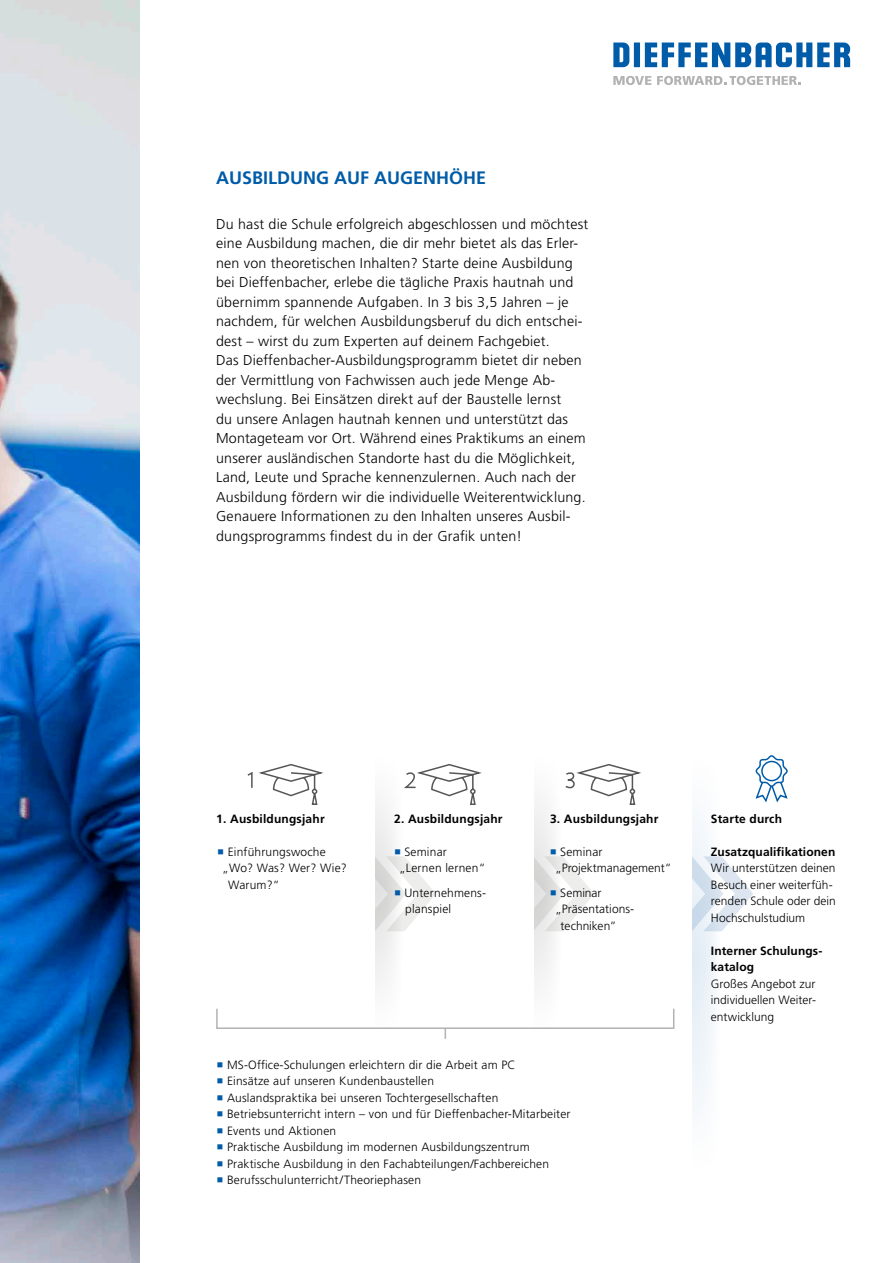
<style>
.page{position:relative;width:893px;height:1263px;background:#fff}
.page>*{position:absolute;margin:0;border:0;box-sizing:border-box;transform-origin:0 0}
.t1{font:700 18px "Frutiger LT Pro";color:#005ca9}
.t2{font:300 14.25px/19.5px "Frutiger LT Pro";letter-spacing:.015em;color:#000}
.t3{font:300 12px/16.5px "Frutiger LT Pro";letter-spacing:.015em;color:#000}
.t4{font:700 12px/16.5px "Frutiger LT Pro";letter-spacing:.015em;color:#000}
.t5{font:300 12px "Frutiger LT Pro";letter-spacing:-.005em;color:#000}
.s1{color:#005ca9}
</style>
<div class="page">
<svg style="left:613px;top:76px;width:38px;height:9px"></svg>
<svg style="left:657px;top:76px;width:143px;height:9px"></svg>
<svg style="left:613px;top:43px;width:237px;height:24px"></svg>
<img style="left:0;top:0;width:140px;height:1263px">
<svg style="left:720px;top:856px;width:33px;height:75px"></svg>
<svg style="left:664px;top:745px;width:56px;height:439px;fill:#f5f8fb"></svg>
<div style="left:533px;top:733px;width:159px;height:500px;background:#fff"></div>
<svg style="left:562px;top:856px;width:32px;height:75px"></svg>
<svg style="left:506px;top:745px;width:56px;height:297px;fill:#f5f5f5"></svg>
<div style="left:375px;top:733px;width:159px;height:334px;background:#fff"></div>
<svg style="left:403px;top:856px;width:33px;height:75px"></svg>
<svg style="left:347px;top:745px;width:56px;height:297px;fill:#f5f5f5"></svg>
<div style="left:217px;top:733px;width:158px;height:334px;background:#fff"></div>
<svg style="left:259px;top:764px;width:65px;height:41px"></svg>
<svg style="left:247px;top:772px;width:6px;height:16px"></svg>
<svg style="left:755px;top:755px;width:33px;height:48px"></svg>
<svg style="left:402px;top:764px;width:80px;height:42px"></svg>
<svg style="left:565px;top:764px;width:76px;height:41px"></svg>
<div style="left:216px;top:1008px;width:458px;height:21px;border:2px solid #b2b2b2"></div>
<p class="t1" style="left:216px;top:167px;width:271px">AUSBILDUNG AUF AUGENHÖHE</p>
<p class="t2" style="left:216px;top:214px;width:373px">Du hast die Schule erfolgreich abgeschlossen und möchtest eine Ausbildung machen, die dir mehr bietet als das Erler&shy;nen von theoretischen Inhalten? Starte deine Ausbildung bei Dieffenbacher, erlebe die tägliche Praxis hautnah und übernimm spannende Aufgaben. In 3 bis 3,5 Jahren – je nachdem, für welchen Ausbildungsberuf du dich entschei&shy;dest – wirst du zum Experten auf deinem Fachgebiet.<br>Das Dieffenbacher-Ausbildungsprogramm bietet dir neben der Vermittlung von Fachwissen auch jede Menge Ab&shy;wechslung. Bei Einsätzen direkt auf der Baustelle lernst<br>du unsere Anlagen hautnah kennen und unterstützt das Montageteam vor Ort. Während eines Praktikums an einem unserer ausländischen Standorte hast du die Möglichkeit, Land, Leute und Sprache kennenzulernen. Auch nach der Ausbildung fördern wir die individuelle Weiterentwicklung.<br>Genauere Informationen zu den Inhalten unseres Ausbil&shy;dungsprogramms findest du in der Grafik unten!</p>
<p class="t4" style="left:216px;top:810px;width:110px">1. Ausbildungsjahr</p>
<p class="t3" style="left:218px;top:843px;width:110px"><span class="s1">■</span> Einführungswoche</p>
<p class="t3" style="left:222px;top:860px;width:126px">„Wo? Was? Wer? Wie?</p>
<p class="t3" style="left:228px;top:876px;width:53px">Warum?“</p>
<p class="t4" style="left:394px;top:810px;width:110px">2. Ausbildungsjahr</p>
<p class="t3" style="left:399px;top:843px;width:88px;text-indent:-5px"><span class="s1">■</span> Seminar „Lernen lernen“</p>
<p class="t3" style="left:405px;top:885px;width:82px;text-indent:-11px"><span class="s1">■</span> Unternehmens&shy;planspiel</p>
<p class="t4" style="left:550px;top:810px;width:110px">3. Ausbildungsjahr</p>
<p class="t3" style="left:555px;top:843px;width:118px;text-indent:-5px"><span class="s1">■</span> Seminar „Projektmanagement“</p>
<p class="t3" style="left:550px;top:885px;width:53px"><span class="s1">■</span> Seminar</p>
<p class="t3" style="left:555px;top:901px;width:80px">„Präsentations-</p>
<p class="t5" style="left:561px;top:919px;width:57px">techniken”</p>
<p class="t4" style="left:711px;top:810px;width:73px">Starte durch</p>
<p class="t4" style="left:711px;top:843px;width:126px">Zusatzqualifikationen</p>
<p class="t3" style="left:711px;top:860px;width:126px">Wir unterstützen deinen<br>Besuch einer weiterfüh&shy;renden Schule oder dein<br>Hochschulstudium</p>
<p class="t4" style="left:711px;top:942px;width:113px">Interner Schulungs&shy;katalog</p>
<p class="t3" style="left:711px;top:975px;width:106px;text-align:justify">Großes Angebot zur individuellen Weiter&shy;entwicklung</p>
<p class="t3" style="left:217px;top:1056px;width:300px"><span class="s1">■</span> MS-Office-Schulungen erleichtern dir die Arbeit am PC</p>
<p class="t3" style="left:217px;top:1073px;width:219px"><span class="s1">■</span> Einsätze auf unseren Kundenbaustellen</p>
<p class="t3" style="left:217px;top:1089px;width:283px"><span class="s1">■</span> Auslandspraktika bei unseren Tochtergesellschaften</p>
<p class="t3" style="left:217px;top:1106px;width:355px"><span class="s1">■</span> Betriebsunterricht intern – von und für Dieffenbacher-Mitarbeiter</p>
<p class="t3" style="left:217px;top:1122px;width:121px"><span class="s1">■</span> Events und Aktionen</p>
<p class="t3" style="left:217px;top:1139px;width:314px"><span class="s1">■</span> Praktische Ausbildung im modernen Ausbildungszentrum</p>
<p class="t3" style="left:217px;top:1155px;width:334px"><span class="s1">■</span> Praktische Ausbildung in den Fachabteilungen/Fachbereichen</p>
<p class="t3" style="left:217px;top:1172px;width:206px"><span class="s1">■</span> Berufsschulunterricht/Theoriephasen</p>
</div>
